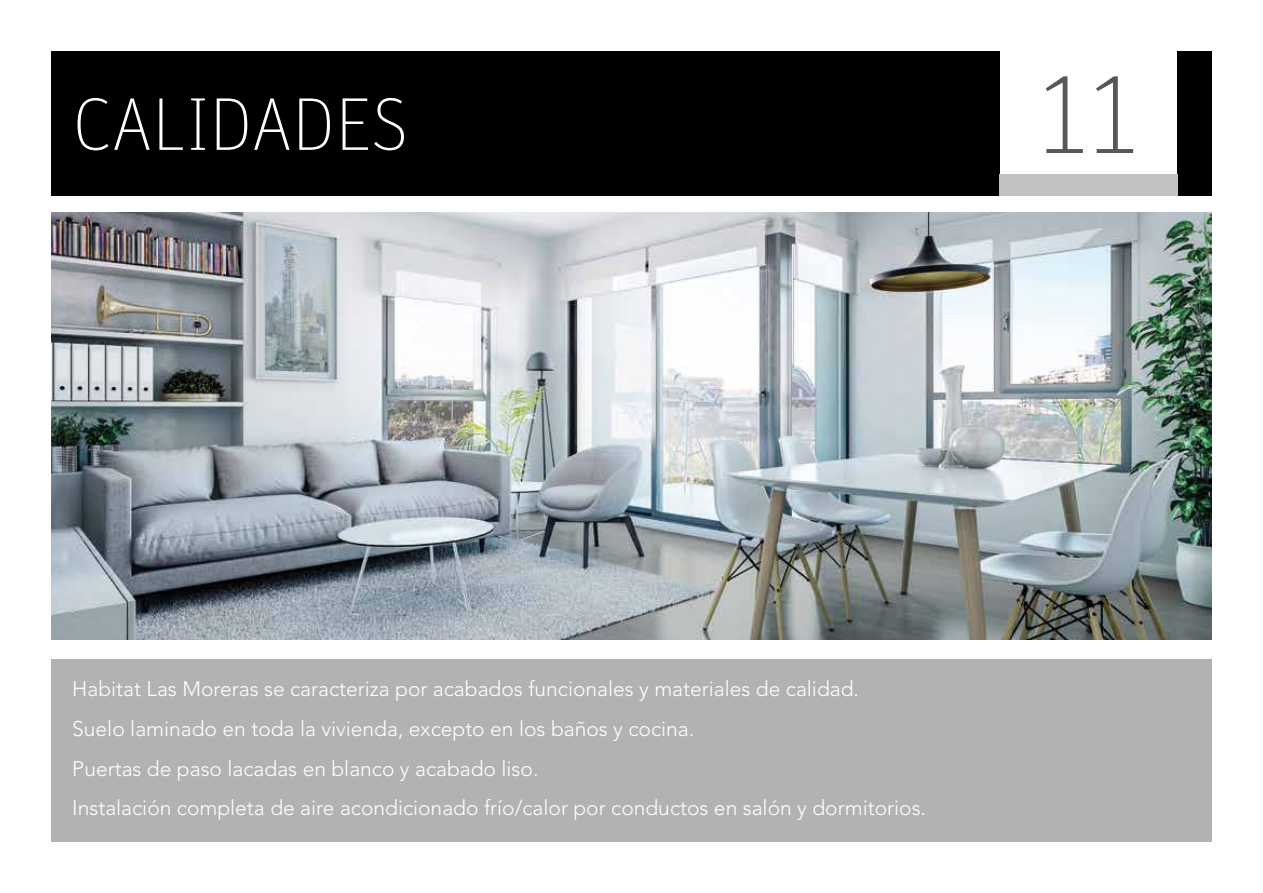
<style>
.page{position:relative;width:1263px;height:893px;background:#fff}
.page>*{position:absolute;margin:0;border:0;box-sizing:border-box;transform-origin:0 0}
.t1{font:100 120px "Unit";color:#575756}
.t2{font:100 75px "Unit";color:#fff}
.t3{font:300 21px/39.8px "Avenir";color:#fff}
</style>
<div class="page">
<div style="left:51px;top:51px;width:948px;height:145px;background:#000"></div>
<div style="left:1178px;top:51px;width:34px;height:145px;background:#000"></div>
<div style="left:999px;top:174px;width:179px;height:22px;background:#c2c2c2"></div>
<img style="left:51px;top:213px;width:1161px;height:427px">
<div style="left:51px;top:659px;width:1161px;height:183px;background:#b3b2b2"></div>
<h2 class="t2" style="left:72px;top:82px;width:338px">CALIDADES</h2>
<h1 class="t1" style="left:1038px;top:45px;width:102px">11</h1>
<p class="t3" style="left:72px;top:669px;width:855px">Habitat Las Moreras se caracteriza por acabados funcionales y materiales de calidad.<br>Suelo laminado en toda la vivienda, excepto en los baños y cocina.<br>Puertas de paso lacadas en blanco y acabado liso.<br>Instalación completa de aire acondicionado frío/calor por conductos en salón y dormitorios.</p>
</div>
